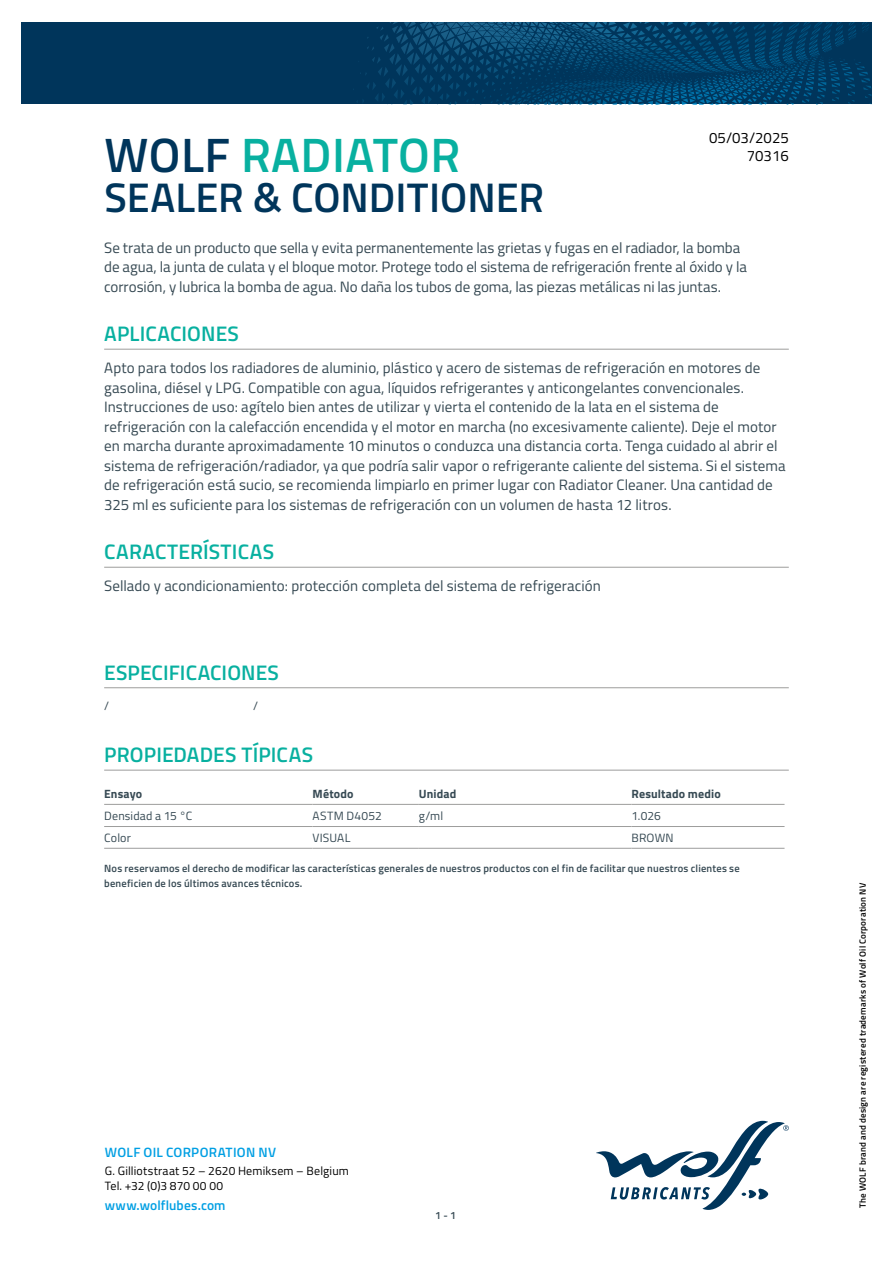
<style>
.page{position:relative;width:893px;height:1263px;background:#fff}
.page>*{position:absolute;margin:0;border:0;box-sizing:border-box;transform-origin:0 0}
.t1{font:600 48.3px "Titillium";letter-spacing:.01em;color:#08b0a0}
.t2{font:600 41.4px "Titillium";color:#00355b}
.t3{font:600 21px "Titillium";letter-spacing:.005em;color:#08b0a0}
.t4{font:15px/19.5px "Titillium";letter-spacing:.005em;color:#364953}
.t5{font:15px/18px "Titillium";color:#000;text-align:right}
.t6{font:600 13.5px "Titillium";letter-spacing:.015em;color:#009fe3}
.t7{font:12px/14.4px "Titillium";letter-spacing:.015em;color:#000}
.t8{font:12px "Titillium";letter-spacing:.015em;color:#364953}
.t9{font:700 12px "Titillium";letter-spacing:.015em;color:#364953}
.t10{font:600 10.5px/15px "Titillium";letter-spacing:.02em;color:#364953}
.t11{font:600 9px "Titillium";letter-spacing:.025em;color:#000}
.s1{color:#00355b}
</style>
<div class="page">
<svg style="left:596px;top:1121px;width:193px;height:89px"></svg>
<svg style="left:21px;top:22px;width:851px;height:82px;fill:#00355b"></svg>
<hr style="left:104px;top:349px;width:685px;height:1px;background:#9d9d9c">
<hr style="left:104px;top:567px;width:685px;height:1px;background:#9d9d9c">
<hr style="left:104px;top:687px;width:685px;height:1px;background:#9d9d9c">
<hr style="left:104px;top:770px;width:685px;height:1px;background:#9d9d9c">
<hr style="left:104px;top:804px;width:209px;height:1px;background:#9d9d9c">
<hr style="left:313px;top:804px;width:106px;height:1px;background:#9d9d9c">
<hr style="left:419px;top:804px;width:212px;height:1px;background:#9d9d9c">
<hr style="left:631px;top:804px;width:153px;height:1px;background:#9d9d9c">
<hr style="left:104px;top:826px;width:209px;height:1px;background:#9d9d9c">
<hr style="left:313px;top:826px;width:106px;height:1px;background:#9d9d9c">
<hr style="left:419px;top:826px;width:212px;height:1px;background:#9d9d9c">
<hr style="left:631px;top:826px;width:153px;height:1px;background:#9d9d9c">
<hr style="left:104px;top:848px;width:209px;height:1px;background:#9d9d9c">
<hr style="left:313px;top:848px;width:106px;height:1px;background:#9d9d9c">
<hr style="left:419px;top:848px;width:212px;height:1px;background:#9d9d9c">
<hr style="left:631px;top:848px;width:153px;height:1px;background:#9d9d9c">
<p class="t5" style="left:709px;top:128px;width:81px">05/03/2025<br>70316</p>
<h1 class="t1" style="left:104px;top:118px;width:357px"><span class="s1">WOLF</span> RADIATOR</h1>
<h2 class="t2" style="left:104px;top:166px;width:441px">SEALER &amp; CONDITIONER</h2>
<p class="t4" style="left:104px;top:237px;width:644px">Se trata de un producto que sella y evita permanentemente las grietas y fugas en el radiador, la bomba de agua, la junta de culata y el bloque motor. Protege todo el sistema de refrigeración frente al óxido y la corrosión, y lubrica la bomba de agua. No daña los tubos de goma, las piezas metálicas ni las juntas.</p>
<h3 class="t3" style="left:104px;top:318px;width:136px">APLICACIONES</h3>
<p class="t4" style="left:104px;top:358px;width:683px">Apto para todos los radiadores de aluminio, plástico y acero de sistemas de refrigeración en motores de gasolina, diésel y LPG. Compatible con agua, líquidos refrigerantes y anticongelantes convencionales.<br>Instrucciones de uso: agítelo bien antes de utilizar y vierta el contenido de la lata en el sistema de refrigeración con la calefacción encendida y el motor en marcha (no excesivamente caliente). Deje el motor en marcha durante aproximadamente 10 minutos o conduzca una distancia corta. Tenga cuidado al abrir el sistema de refrigeración/radiador, ya que podría salir vapor o refrigerante caliente del sistema. Si el sistema de refrigeración está sucio, se recomienda limpiarlo en primer lugar con Radiator Cleaner. Una cantidad de 325 ml es suficiente para los sistemas de refrigeración con un volumen de hasta 12 litros.</p>
<h3 class="t3" style="left:104px;top:536px;width:171px">CARACTERÍSTICAS</h3>
<p class="t4" style="left:104px;top:576px;width:498px">Sellado y acondicionamiento: protección completa del sistema de refrigeración</p>
<h3 class="t3" style="left:104px;top:656px;width:176px">ESPECIFICACIONES</h3>
<p class="t8" style="left:104px;top:697px;width:6px">/</p>
<p class="t8" style="left:253px;top:697px;width:6px">/</p>
<h3 class="t3" style="left:104px;top:739px;width:210px">PROPIEDADES TÍPICAS</h3>
<p class="t9" style="left:104px;top:785px;width:40px">Ensayo</p>
<p class="t9" style="left:313px;top:785px;width:43px">Método</p>
<p class="t9" style="left:419px;top:785px;width:39px">Unidad</p>
<p class="t9" style="left:631px;top:785px;width:91px">Resultado medio</p>
<p class="t8" style="left:104px;top:807px;width:90px">Densidad a 15 °C</p>
<p class="t8" style="left:313px;top:807px;width:71px">ASTM D4052</p>
<p class="t8" style="left:419px;top:807px;width:26px">g/ml</p>
<p class="t8" style="left:631px;top:807px;width:31px">1.026</p>
<p class="t8" style="left:104px;top:829px;width:28px">Color</p>
<p class="t8" style="left:313px;top:829px;width:39px">VISUAL</p>
<p class="t8" style="left:631px;top:829px;width:44px">BROWN</p>
<p class="t10" style="left:104px;top:860px;width:637px">Nos reservamos el derecho de modificar las características generales de nuestros productos con el fin de facilitar que nuestros clientes se beneficien de los últimos avances técnicos.</p>
<p class="t6" style="left:105px;top:1142px;width:173px">WOLF OIL CORPORATION NV</p>
<p class="t7" style="left:105px;top:1163px;width:246px">G. Gilliotstraat 52 – 2620 Hemiksem – Belgium<br>Tel. +32 (0)3 870 00 00</p>
<p class="t6" style="left:105px;top:1195px;width:122px">www.wolflubes.com</p>
<p class="t10" style="left:435px;top:1207px;width:22px">1 - 1</p>
<p class="t11" style="left:856px;top:1208px;width:326px;rotate:-90deg">The WOLF brand and design are registered trademarks of Wolf Oil Corporation NV</p>
</div>
